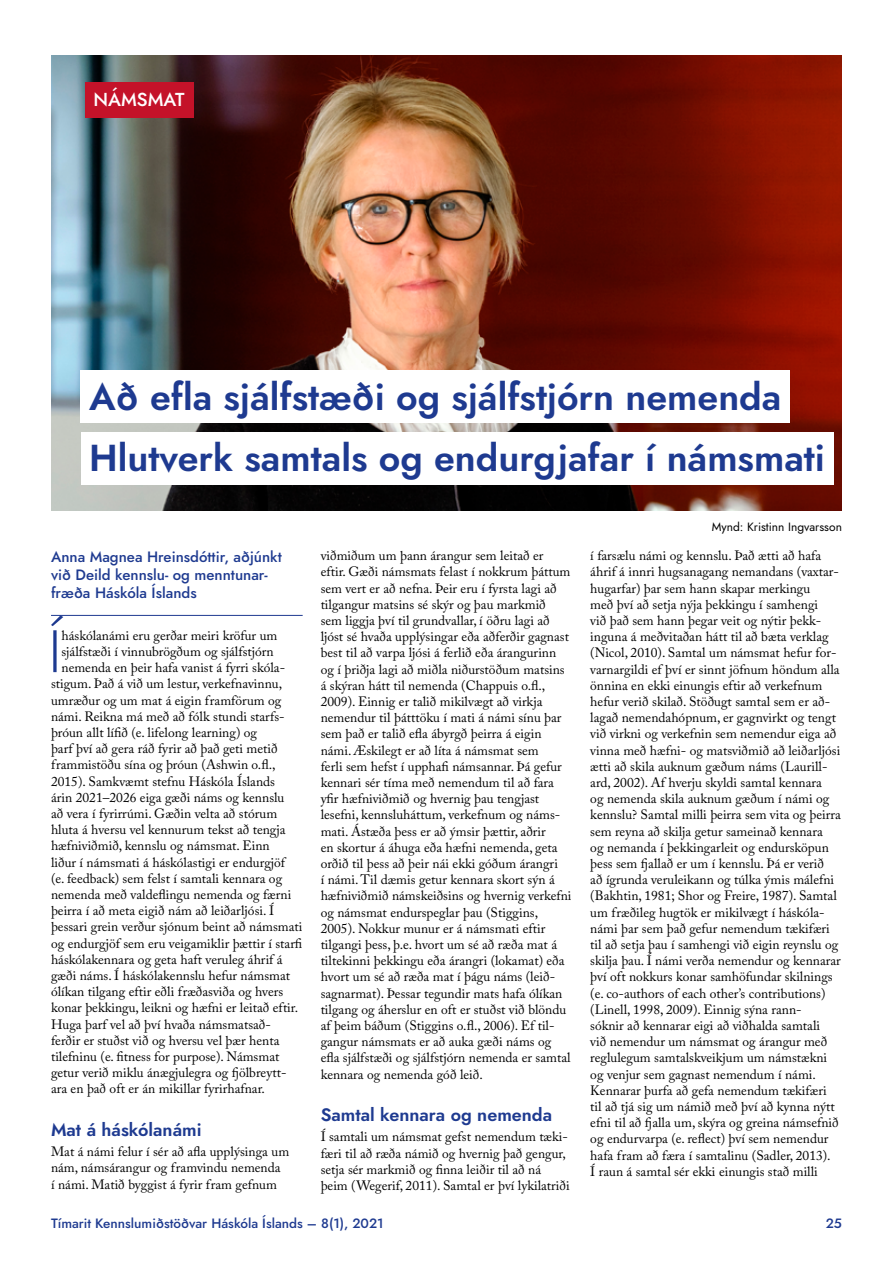
<style>
.page{position:relative;width:893px;height:1263px;background:#fff}
.page>*{position:absolute;margin:0;border:0;box-sizing:border-box;transform-origin:0 0}
.t1{font:300 59.85px "Jost";color:#1e3a90}
.t2{font:37.5px/61.5px "Jost Semi";color:#1e3a90}
.t3{font:500 18.75px "Jost";color:#fff}
.t4{font:18px "Jost Semi";color:#1e3a90}
.t5{font:500 15px/18px "Jost";color:#1e3a90}
.t6{font:13.5px/16.2px "Adobe Caslon Pro";color:#000}
.t7{font:500 13.5px "Jost";color:#1e3a90}
.t8{font:12px "Jost";color:#000}
</style>
<div class="page">
<img style="left:51px;top:55px;width:791px;height:455px">
<div style="left:85px;top:82px;width:108px;height:36px;background:#c41229"></div>
<div style="left:81px;top:370px;width:709px;height:53px;background:#fff"></div>
<div style="left:81px;top:432px;width:753px;height:52px;background:#fff"></div>
<hr style="left:51px;top:615px;width:252px;height:1px;background:#1e3a90">
<h3 class="t3" style="left:94px;top:87px;width:93px">NÁMSMAT</h3>
<h2 class="t2" style="left:89px;top:366px;width:737px">Að efla sjálfstæði og sjálfstjórn nemenda<br>Hlutverk samtals og endurgjafar í námsmati</h2>
<p class="t5" style="left:51px;top:548px;width:232px">Anna Magnea Hreinsdóttir, aðjúnkt við Deild kennslu- og menntunar&shy;fræða Háskóla Íslands</p>
<h1 class="t1" style="left:48px;top:611px;width:15px">Í</h1>
<p class="t6" style="left:61px;top:627px;width:217px">háskólanámi eru gerðar meiri kröfur um</p>
<p class="t6" style="left:61px;top:643px;width:214px">sjálfstæði í vinnubrögðum og sjálfstjórn</p>
<p class="t6" style="left:61px;top:659px;width:225px">nemenda en þeir hafa vanist á fyrri skóla-</p>
<p class="t6" style="left:51px;top:675px;width:233px">stigum. Það á við um lestur, verkefnavinnu,</p>
<p class="t6" style="left:51px;top:692px;width:232px">umræður og um mat á eigin framförum og</p>
<p class="t6" style="left:51px;top:708px;width:235px">námi. Reikna má með að fólk stundi starfs-</p>
<p class="t6" style="left:51px;top:724px;width:208px">þróun allt lífið (e. lifelong learning) og</p>
<p class="t6" style="left:51px;top:740px;width:228px">þarf því að gera ráð fyrir að það geti metið</p>
<p class="t6" style="left:51px;top:756px;width:226px">frammistöðu sína og þróun (Ashwin o.fl.,</p>
<p class="t6" style="left:51px;top:773px;width:226px">2015). Samkvæmt stefnu Háskóla Íslands</p>
<p class="t6" style="left:51px;top:789px;width:235px">árin 2021–2026 eiga gæði náms og kennslu</p>
<p class="t6" style="left:51px;top:805px;width:228px">að vera í fyrirrúmi. Gæðin velta að stórum</p>
<p class="t6" style="left:51px;top:821px;width:236px">hluta á hversu vel kennurum tekst að tengja</p>
<p class="t6" style="left:51px;top:837px;width:220px">hæfniviðmið, kennslu og námsmat. Einn</p>
<p class="t6" style="left:51px;top:854px;width:236px">liður í námsmati á háskólastigi er endurgjöf</p>
<p class="t6" style="left:51px;top:870px;width:233px">(e. feedback) sem felst í samtali kennara og</p>
<p class="t6" style="left:51px;top:886px;width:242px">nemenda með valdeflingu nemenda og færni</p>
<p class="t6" style="left:51px;top:902px;width:224px">þeirra í að meta eigið nám að leiðarljósi. Í</p>
<p class="t6" style="left:51px;top:918px;width:253px">þessari grein verður sjónum beint að námsmati</p>
<p class="t6" style="left:51px;top:935px;width:253px">og endurgjöf sem eru veigamiklir þættir í starfi</p>
<p class="t6" style="left:51px;top:951px;width:233px">háskólakennara og geta haft veruleg áhrif á</p>
<p class="t6" style="left:51px;top:967px;width:241px">gæði náms. Í háskólakennslu hefur námsmat</p>
<p class="t6" style="left:51px;top:983px;width:234px">ólíkan tilgang eftir eðli fræðasviða og hvers</p>
<p class="t6" style="left:51px;top:999px;width:249px">konar þekkingu, leikni og hæfni er leitað eftir.</p>
<p class="t6" style="left:51px;top:1016px;width:221px">Huga þarf vel að því hvaða námsmatsað-</p>
<p class="t6" style="left:51px;top:1032px;width:230px">ferðir er stuðst við og hversu vel þær henta</p>
<p class="t6" style="left:51px;top:1048px;width:230px">tilefninu (e. fitness for purpose). Námsmat</p>
<p class="t6" style="left:51px;top:1064px;width:237px">getur verið miklu ánægjulegra og fjölbreytt-</p>
<p class="t6" style="left:51px;top:1080px;width:215px">ara en það oft er án mikillar fyrirhafnar.</p>
<h3 class="t4" style="left:51px;top:1117px;width:152px">Mat á háskólanámi</h3>
<p class="t6" style="left:51px;top:1143px;width:240px">Mat á námi felur í sér að afla upplýsinga um nám, námsárangur og framvindu nemenda<br>í námi. Matið byggist á fyrir fram gefnum</p>
<p class="t6" style="left:321px;top:547px;width:252px">viðmiðum um þann árangur sem leitað er eftir. Gæði námsmats felast í nokkrum þáttum sem vert er að nefna. Þeir eru í fyrsta lagi að tilgangur matsins sé skýr og þau markmið<br>sem liggja því til grundvallar, í öðru lagi að ljóst sé hvaða upplýsingar eða aðferðir gagnast best til að varpa ljósi á ferlið eða árangurinn og í þriðja lagi að miðla niðurstöðum matsins á skýran hátt til nemenda (Chappuis o.fl., 2009). Einnig er talið mikilvægt að virkja nemendur til þátttöku í mati á námi sínu þar sem það er talið efla ábyrgð þeirra á eigin námi. Æskilegt er að líta á námsmat sem<br>ferli sem hefst í upphafi námsannar. Þá gefur kennari sér tíma með nemendum til að fara yfir hæfniviðmið og hvernig þau tengjast lesefni, kennsluháttum, verkefnum og náms&shy;mati. Ástæða þess er að ýmsir þættir, aðrir<br>en skortur á áhuga eða hæfni nemenda, geta orðið til þess að þeir nái ekki góðum árangri<br>í námi. Til dæmis getur kennara skort sýn á hæfniviðmið námskeiðsins og hvernig verkefni og námsmat endurspeglar þau (Stiggins, 2005). Nokkur munur er á námsmati eftir tilgangi þess, þ.e. hvort um sé að ræða mat á tiltekinni þekkingu eða árangri (lokamat) eða hvort um sé að ræða mat í þágu náms (leið&shy;sagnarmat). Þessar tegundir mats hafa ólíkan tilgang og áherslur en oft er stuðst við blöndu af þeim báðum (Stiggins o.fl., 2006). Ef til&shy;gangur námsmats er að auka gæði náms og efla sjálfstæði og sjálfstjórn nemenda er samtal kennara og nemenda góð leið.</p>
<h3 class="t4" style="left:321px;top:1102px;width:233px">Samtal kennara og nemenda</h3>
<p class="t6" style="left:321px;top:1128px;width:251px">Í samtali um námsmat gefst nemendum tæki&shy;færi til að ræða námið og hvernig það gengur, setja sér markmið og finna leiðir til að ná þeim (Wegerif, 2011). Samtal er því lykilatriði</p>
<p class="t8" style="left:712px;top:519px;width:132px">Mynd: Kristinn Ingvarsson</p>
<p class="t6" style="left:590px;top:547px;width:252px">í farsælu námi og kennslu. Það ætti að hafa áhrif á innri hugsanagang nemandans (vaxtar&shy;hugarfar) þar sem hann skapar merkingu<br>með því að setja nýja þekkingu í samhengi<br>við það sem hann þegar veit og nýtir þekk&shy;inguna á meðvitaðan hátt til að bæta verklag (Nicol, 2010). Samtal um námsmat hefur for&shy;varnargildi ef því er sinnt jöfnum höndum alla önnina en ekki einungis eftir að verkefnum hefur verið skilað. Stöðugt samtal sem er að&shy;lagað nemendahópnum, er gagnvirkt og tengt við virkni og verkefnin sem nemendur eiga að vinna með hæfni- og matsviðmið að leiðarljósi ætti að skila auknum gæðum náms (Laurill&shy;ard, 2002). Af hverju skyldi samtal kennara<br>og nemenda skila auknum gæðum í námi og kennslu? Samtal milli þeirra sem vita og þeirra sem reyna að skilja getur sameinað kennara<br>og nemanda í þekkingarleit og endursköpun þess sem fjallað er um í kennslu. Þá er verið<br>að ígrunda veruleikann og túlka ýmis málefni (Bakhtin, 1981; Shor og Freire, 1987). Samtal um fræðileg hugtök er mikilvægt í háskóla&shy;námi þar sem það gefur nemendum tækifæri til að setja þau í samhengi við eigin reynslu og skilja þau. Í námi verða nemendur og kennarar því oft nokkurs konar samhöfundar skilnings (e. co-authors of each other’s contributions) (Linell, 1998, 2009). Einnig sýna rann-<br>sóknir að kennarar eigi að viðhalda samtali<br>við nemendur um námsmat og árangur með reglulegum samtalskveikjum um námstækni og venjur sem gagnast nemendum í námi.<br>Kennarar þurfa að gefa nemendum tækifæri til að tjá sig um námið með því að kynna nýtt efni til að fjalla um, skýra og greina námsefnið og endurvarpa (e. reflect) því sem nemendur hafa fram að færa í samtalinu (Sadler, 2013).<br>Í raun á samtal sér ekki einungis stað milli</p>
<p class="t7" style="left:51px;top:1214px;width:334px">Tímarit Kennslumiðstöðvar Háskóla Íslands – 8(1), 2021</p>
<p class="t7" style="left:826px;top:1214px;width:18px">25</p>
</div>
